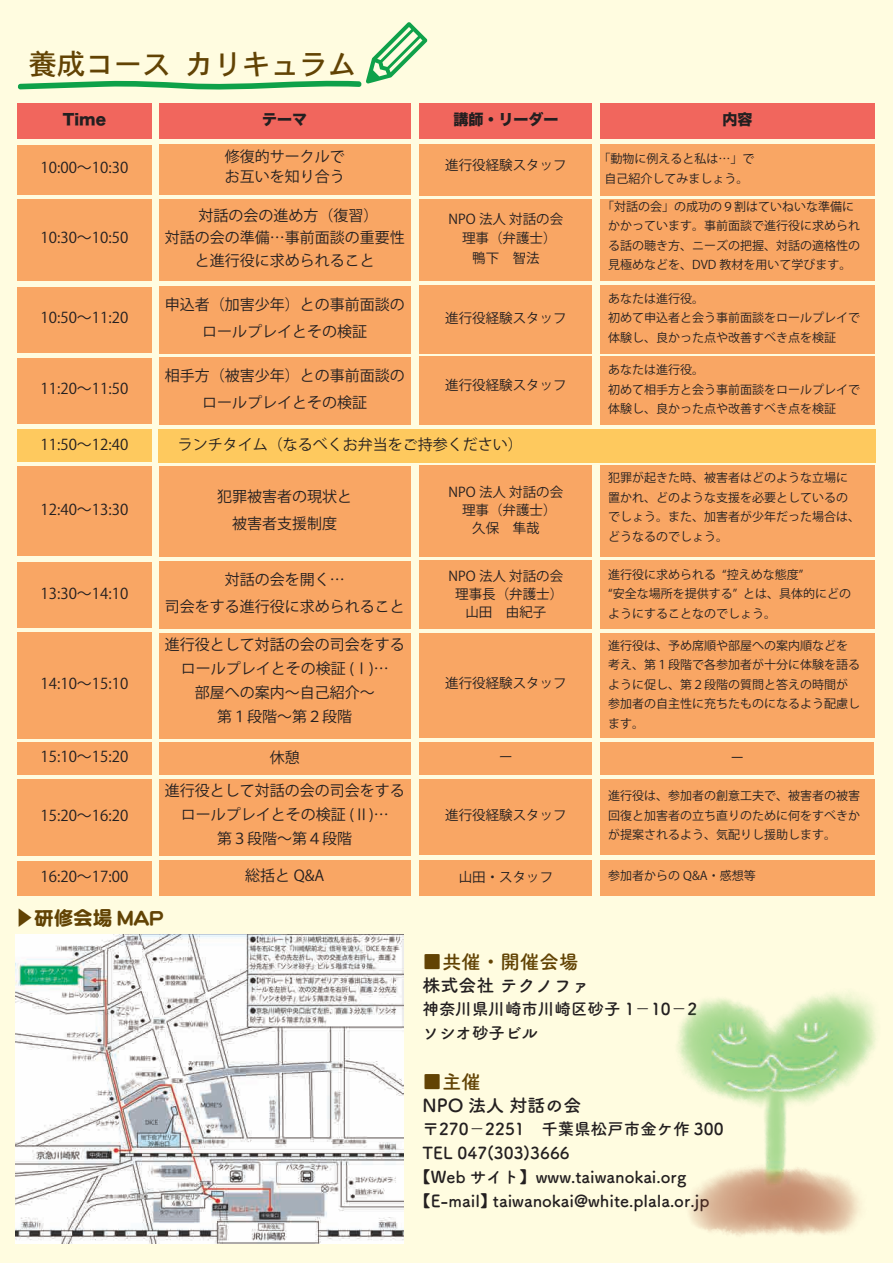
<style>
.page{position:relative;width:893px;height:1263px;background:#fffce0}
.page>*{position:absolute;margin:0;border:0;box-sizing:border-box;transform-origin:0 0}
.t1{font:28.5px "Osaka Mono";color:#624304}
.t2{font:700 19.5px "Tsuku A Rd Gothic";color:#624304}
.t3{font:19.5px "DF Maru Gothic SB MP RKSJ H";color:#624304}
.t4{font:700 18px "Tsuku A Rd Gothic";color:#231f20}
.t5{font:700 16.5px/24px "Tsuku A Rd Gothic";color:#231f20}
.t6{font:15px/24px "Koz Go Pr 6 N";color:#231f20;text-align:center}
.t7{font:15px "Hira Kaku Std W8";color:#231f20}
.t8{font:13.5px/18px "Koz Go Pr 6 N";color:#231f20;text-align:center}
.t9{font:12px/19.5px "Koz Go Pr 6 N";color:#231f20}
.s1{font-family:"Hira Maru Pro N W4"}
</style>
<div class="page">
<svg style="left:18px;top:22px;width:409px;height:68px"></svg>
<img style="left:16px;top:934px;width:387px;height:309px">
<div style="left:17px;top:145px;width:135px;height:50px;background:#f9a664"></div>
<div style="left:159px;top:144px;width:251px;height:51px;background:#f9a664"></div>
<div style="left:600px;top:144px;width:275px;height:51px;background:#f9a664"></div>
<div style="left:420px;top:144px;width:172px;height:51px;background:#f9a664"></div>
<div style="left:17px;top:103px;width:135px;height:36px;background:#f1665d"></div>
<div style="left:159px;top:103px;width:251px;height:36px;background:#f1665d"></div>
<div style="left:420px;top:103px;width:172px;height:36px;background:#f1665d"></div>
<div style="left:600px;top:103px;width:275px;height:36px;background:#f1665d"></div>
<div style="left:17px;top:199px;width:135px;height:82px;background:#f9a664"></div>
<div style="left:159px;top:199px;width:251px;height:82px;background:#f9a664"></div>
<div style="left:600px;top:199px;width:275px;height:82px;background:#f9a664"></div>
<div style="left:420px;top:199px;width:172px;height:82px;background:#f9a664"></div>
<div style="left:17px;top:429px;width:135px;height:33px;background:#fec95e"></div>
<div style="left:159px;top:429px;width:717px;height:34px;background:#fec95e"></div>
<div style="left:17px;top:466px;width:135px;height:90px;background:#f9a664"></div>
<div style="left:159px;top:466px;width:251px;height:91px;background:#f9a664"></div>
<div style="left:600px;top:466px;width:275px;height:91px;background:#f9a664"></div>
<div style="left:420px;top:466px;width:172px;height:91px;background:#f9a664"></div>
<div style="left:17px;top:287px;width:135px;height:65px;background:#f9a664"></div>
<div style="left:159px;top:286px;width:251px;height:67px;background:#f9a664"></div>
<div style="left:600px;top:285px;width:275px;height:69px;background:#f9a664"></div>
<div style="left:420px;top:285px;width:172px;height:69px;background:#f9a664"></div>
<div style="left:17px;top:562px;width:135px;height:66px;background:#f9a664"></div>
<div style="left:159px;top:561px;width:251px;height:67px;background:#f9a664"></div>
<div style="left:600px;top:561px;width:275px;height:68px;background:#f9a664"></div>
<div style="left:420px;top:561px;width:172px;height:68px;background:#f9a664"></div>
<div style="left:17px;top:632px;width:135px;height:107px;background:#f9a664"></div>
<div style="left:159px;top:633px;width:251px;height:105px;background:#f9a664"></div>
<div style="left:600px;top:633px;width:275px;height:105px;background:#f9a664"></div>
<div style="left:420px;top:633px;width:172px;height:105px;background:#f9a664"></div>
<div style="left:17px;top:742px;width:135px;height:33px;background:#f9a664"></div>
<div style="left:159px;top:742px;width:251px;height:33px;background:#f9a664"></div>
<div style="left:601px;top:742px;width:273px;height:33px;background:#f9a664"></div>
<div style="left:420px;top:742px;width:172px;height:33px;background:#f9a664"></div>
<div style="left:17px;top:358px;width:135px;height:66px;background:#f9a664"></div>
<div style="left:159px;top:357px;width:251px;height:67px;background:#f9a664"></div>
<div style="left:600px;top:357px;width:275px;height:68px;background:#f9a664"></div>
<div style="left:420px;top:357px;width:172px;height:68px;background:#f9a664"></div>
<div style="left:159px;top:779px;width:251px;height:77px;background:#f9a664"></div>
<div style="left:600px;top:779px;width:275px;height:76px;background:#f9a664"></div>
<div style="left:420px;top:779px;width:172px;height:76px;background:#f9a664"></div>
<div style="left:17px;top:779px;width:135px;height:76px;background:#f9a664"></div>
<div style="left:17px;top:861px;width:135px;height:34px;background:#f9a664"></div>
<div style="left:159px;top:860px;width:251px;height:36px;background:#f9a664"></div>
<div style="left:600px;top:860px;width:275px;height:36px;background:#f9a664"></div>
<div style="left:420px;top:860px;width:172px;height:36px;background:#f9a664"></div>
<img style="left:677px;top:993px;width:199px;height:243px">
<h1 class="t1" style="left:28px;top:50px;width:329px">養成コース カリキュラム</h1>
<p class="t7" style="left:63px;top:111px;width:45px">Time</p>
<p class="t7" style="left:262px;top:111px;width:46px">テーマ</p>
<p class="t7" style="left:453px;top:111px;width:106px">講師・リーダー</p>
<p class="t7" style="left:722px;top:111px;width:31px">内容</p>
<p class="t6" style="left:41px;top:156px;width:89px">10:00～10:30</p>
<p class="t6" style="left:225px;top:147px;width:121px;line-height:19.5px;text-align:left">修復的サークルでお互いを知り合う</p>
<p class="t9" style="left:599px;top:149px;width:157px;text-align:center">「動物に例えると私は…」で自己紹介してみましょう。</p>
<p class="t8" style="left:445px;top:156px;width:123px">進行役経験スタッフ</p>
<p class="t6" style="left:41px;top:226px;width:89px">10:30～10:50</p>
<p class="t6" style="left:165px;top:204px;width:241px;line-height:22.5px">対話の会の進め方（復習）<br>対話の会の準備…事前面談の重要性と進行役に求められること</p>
<p class="t9" style="left:602px;top:197px;width:259px;text-align:center">「対話の会」の成功の９割はていねいな準備にかかっています。事前面談で進行役に求められる話の聴き方、ニーズの把握、対話の適格性の見極めなどを、DVD 教材を用いて学びます。</p>
<p class="t8" style="left:449px;top:209px;width:116px;line-height:19.5px">NPO 法人 対話の会理事（弁護士）<br>鴨下　智法</p>
<p class="t6" style="left:41px;top:306px;width:89px">10:50～11:20</p>
<p class="t6" style="left:165px;top:291px;width:241px;line-height:27px">申込者（加害少年）との事前面談のロールプレイとその検証</p>
<p class="t9" style="left:608px;top:289px;width:253px">あなたは進行役。<br>初めて申込者と会う事前面談をロールプレイで体験し、良かった点や改善すべき点を検証</p>
<p class="t8" style="left:445px;top:310px;width:123px">進行役経験スタッフ</p>
<p class="t6" style="left:41px;top:377px;width:89px">11:20～11:50</p>
<p class="t6" style="left:165px;top:363px;width:241px;line-height:27px">相手方（被害少年）との事前面談のロールプレイとその検証</p>
<p class="t9" style="left:608px;top:361px;width:253px">あなたは進行役。<br>初めて相手方と会う事前面談をロールプレイで体験し、良かった点や改善すべき点を検証</p>
<p class="t8" style="left:445px;top:377px;width:123px">進行役経験スタッフ</p>
<p class="t6" style="left:41px;top:433px;width:89px">11:50～12:40</p>
<p class="t6" style="left:163px;top:433px;width:361px">　ランチタイム（なるべくお弁当をご持参ください）</p>
<p class="t6" style="left:41px;top:498px;width:89px">12:40～13:30</p>
<p class="t6" style="left:217px;top:483px;width:136px;line-height:27px">犯罪被害者の現状と被害者支援制度</p>
<p class="t8" style="left:449px;top:483px;width:116px">NPO 法人 対話の会理事（弁護士）<br>久保　隼哉</p>
<p class="t9" style="left:608px;top:468px;width:253px">犯罪が起きた時、被害者はどのような立場に置かれ、どのような支援を必要としているのでしょう。また、加害者が少年だった場合は、どうなるのでしょう。</p>
<p class="t6" style="left:41px;top:581px;width:89px">13:30～14:10</p>
<p class="t6" style="left:41px;top:672px;width:89px">14:10～15:10</p>
<p class="t6" style="left:165px;top:567px;width:241px;line-height:27px">対話の会を開く…<br>司会をする進行役に求められること</p>
<p class="t9" style="left:608px;top:565px;width:244px">進行役に求められる “控えめな態度”<br>“安全な場所を提供する” とは、具体的にどのようにすることなのでしょう。</p>
<p class="t8" style="left:449px;top:567px;width:116px">NPO 法人 対話の会理事長（弁護士）山田　由紀子</p>
<p class="t6" style="left:165px;top:632px;width:241px">進行役として対話の会の司会をするロールプレイとその検証 (Ⅰ)…<br>部屋への案内～自己紹介～<br>第１段階～第２段階</p>
<p class="t9" style="left:608px;top:636px;width:253px">進行役は、予め席順や部屋への案内順などを考え、第１段階で各参加者が十分に体験を語るように促し、第２段階の質問と答えの時間が参加者の自主性に充ちたものになるよう配慮します。</p>
<p class="t8" style="left:445px;top:675px;width:123px">進行役経験スタッフ</p>
<p class="t6" style="left:41px;top:745px;width:89px">15:10～15:20</p>
<p class="t6" style="left:270px;top:745px;width:31px">休憩</p>
<p class="t8" style="left:499px;top:748px;width:15px">ー</p>
<p class="t6" style="left:730px;top:745px;width:16px">－</p>
<p class="t6" style="left:41px;top:804px;width:89px">15:20～16:20</p>
<p class="t6" style="left:165px;top:779px;width:242px">進行役として対話の会の司会をするロールプレイとその検証 (Ⅱ)…<br>第３段階～第４段階</p>
<p class="t9" style="left:608px;top:786px;width:253px;text-align:justify">進行役は、参加者の創意工夫で、被害者の被害回復と加害者の立ち直りのために何をすべきかが提案されるよう、気配りし援助します。</p>
<p class="t8" style="left:445px;top:806px;width:123px">進行役経験スタッフ</p>
<p class="t6" style="left:41px;top:865px;width:89px">16:20～17:00</p>
<p class="t6" style="left:245px;top:864px;width:81px">総括と Q&amp;A</p>
<p class="t8" style="left:459px;top:868px;width:96px">山田・スタッフ</p>
<p class="t9" style="left:608px;top:866px;width:149px">参加者からの Q&amp;A・感想等</p>
<h2 class="t3" style="left:15px;top:908px;width:150px"><span class="s1">▶</span>研修会場 MAP</h2>
<h2 class="t2" style="left:423px;top:947px;width:157px">■共催・開催会場</h2>
<h3 class="t4" style="left:423px;top:971px;width:169px">株式会社 テクノファ</h3>
<h3 class="t5" style="left:423px;top:995px;width:276px">神奈川県川崎市川崎区砂子 1－10－2ソシオ砂子ビル</h3>
<h2 class="t2" style="left:423px;top:1067px;width:60px">■主催</h2>
<h3 class="t4" style="left:423px;top:1091px;width:160px">NPO 法人 対話の会</h3>
<h3 class="t5" style="left:423px;top:1115px;width:303px">〒270－2251　千葉県松戸市金ケ作 300</h3>
<h3 class="t5" style="left:423px;top:1139px;width:149px">TEL 047(303)3666</h3>
<h3 class="t5" style="left:414px;top:1163px;width:273px">【Web サイト】www.taiwanokai.org</h3>
<h3 class="t5" style="left:414px;top:1187px;width:297px">【E-mail】taiwanokai@white.plala.or.jp</h3>
</div>
